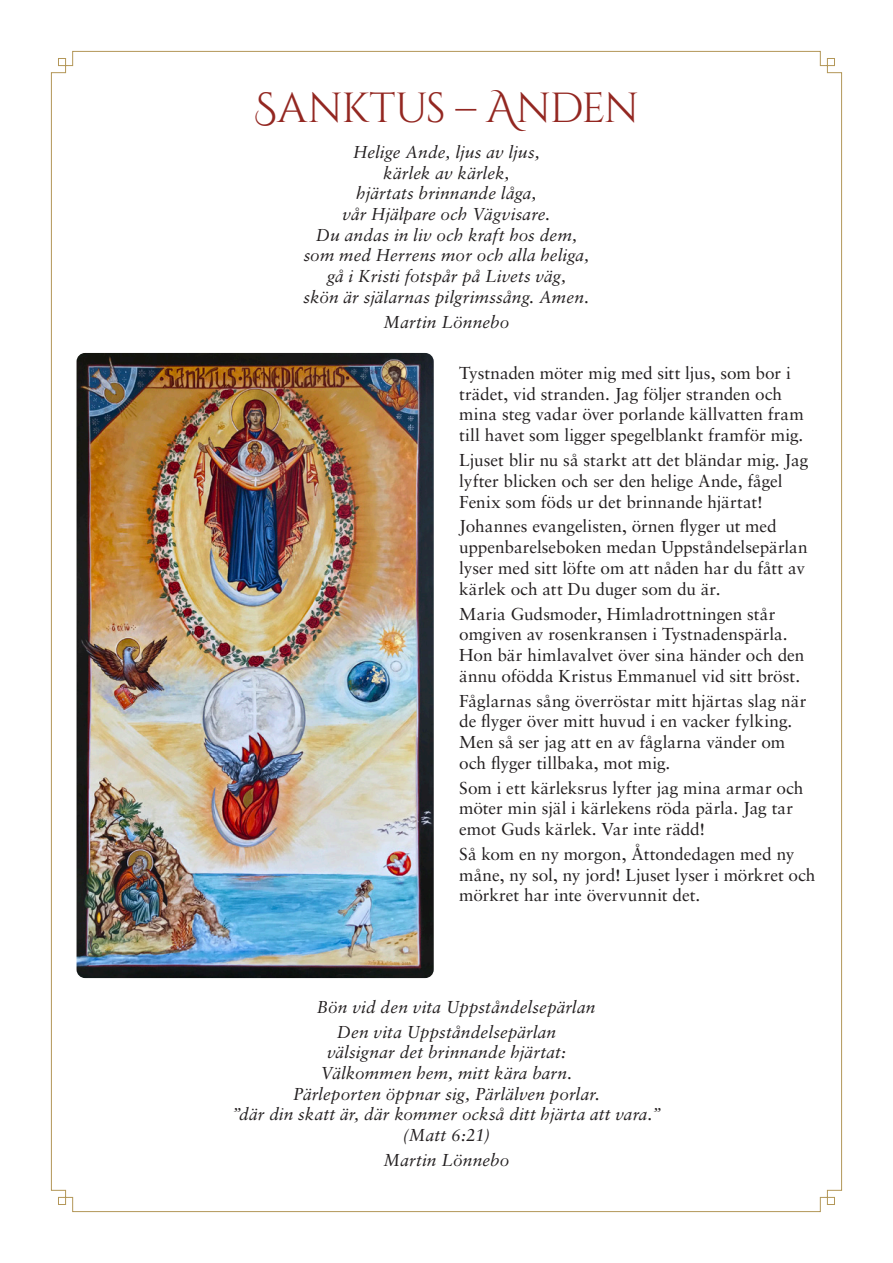
<style>
.page{position:relative;width:893px;height:1263px;background:#fff}
.page>*{position:absolute;margin:0;border:0;box-sizing:border-box;transform-origin:0 0}
.t1{font:42px "Cinzel Decorative";letter-spacing:-.02em;color:#932721}
.t2{font:17.25px/20.7px "Sabon";letter-spacing:-.005em;color:#231f20}
.t3{font:italic 17.25px "Sabon";letter-spacing:.005em;color:#231f20}
</style>
<div class="page">
<img style="left:51px;top:51px;width:791px;height:1161px">
<p class="t1" style="left:254px;top:82px;width:387px">Sanktus – Anden</p>
<p class="t3" style="left:353px;top:142px;width:188px">Helige Ande, ljus av ljus,</p>
<p class="t3" style="left:383px;top:163px;width:128px">kärlek av kärlek,</p>
<p class="t3" style="left:356px;top:183px;width:182px">hjärtats brinnande låga,</p>
<p class="t3" style="left:343px;top:204px;width:209px">vår Hjälpare och Vägvisare.</p>
<p class="t3" style="left:316px;top:225px;width:263px">Du andas in liv och kraft hos dem,</p>
<p class="t3" style="left:304px;top:245px;width:287px">som med Herrens mor och alla heliga,</p>
<p class="t3" style="left:327px;top:266px;width:241px">gå i Kristi fotspår på Livets väg,</p>
<p class="t3" style="left:304px;top:287px;width:287px">skön är själarnas pilgrimssång. Amen.</p>
<p class="t3" style="left:384px;top:312px;width:127px">Martin Lönnebo</p>
<p class="t2" style="left:459px;top:362px;width:346px">Tystnaden möter mig med sitt ljus, som bor i trädet, vid stranden. Jag följer stranden och mina steg vadar över porlande källvatten fram till havet som ligger spegelblankt framför mig.</p>
<p class="t2" style="left:459px;top:450px;width:351px">Ljuset blir nu så starkt att det bländar mig. Jag lyfter blicken och ser den helige Ande, fågel<br>Fenix som föds ur det brinnande hjärtat!</p>
<p class="t2" style="left:459px;top:516px;width:350px">Johannes evangelisten, örnen flyger ut med uppenbarelseboken medan Uppståndelsepärlan lyser med sitt löfte om att nåden har du fått av kärlek och att Du duger som du är.</p>
<p class="t2" style="left:459px;top:603px;width:347px">Maria Gudsmoder, Himladrottningen står omgiven av rosenkransen i Tystnadenspärla.<br>Hon bär himlavalvet över sina händer och den ännu ofödda Kristus Emmanuel vid sitt bröst.</p>
<p class="t2" style="left:459px;top:690px;width:349px">Fåglarnas sång överröstar mitt hjärtas slag när de flyger över mitt huvud i en vacker fylking.<br>Men så ser jag att en av fåglarna vänder om och flyger tillbaka, mot mig.</p>
<p class="t2" style="left:459px;top:777px;width:346px">Som i ett kärleksrus lyfter jag mina armar och möter min själ i kärlekens röda pärla. Jag tar emot Guds kärlek. Var inte rädd!</p>
<p class="t2" style="left:459px;top:843px;width:358px">Så kom en ny morgon, Åttondedagen med ny måne, ny sol, ny jord! Ljuset lyser i mörkret och mörkret har inte övervunnit det.</p>
<p class="t3" style="left:317px;top:997px;width:280px">Bön vid den vita Uppståndelsepärlan</p>
<p class="t3" style="left:337px;top:1021px;width:221px">Den vita Uppståndelsepärlan</p>
<p class="t3" style="left:327px;top:1042px;width:240px">välsignar det brinnande hjärtat:</p>
<p class="t3" style="left:321px;top:1063px;width:253px">Välkommen hem, mitt kära barn.</p>
<p class="t3" style="left:293px;top:1084px;width:308px">Pärleporten öppnar sig, Pärlälven porlar.</p>
<p class="t3" style="left:232px;top:1104px;width:431px">”där din skatt är, där kommer också ditt hjärta att vara.”</p>
<p class="t3" style="left:403px;top:1125px;width:89px">(Matt 6:21)</p>
<p class="t3" style="left:384px;top:1150px;width:127px">Martin Lönnebo</p>
</div>
